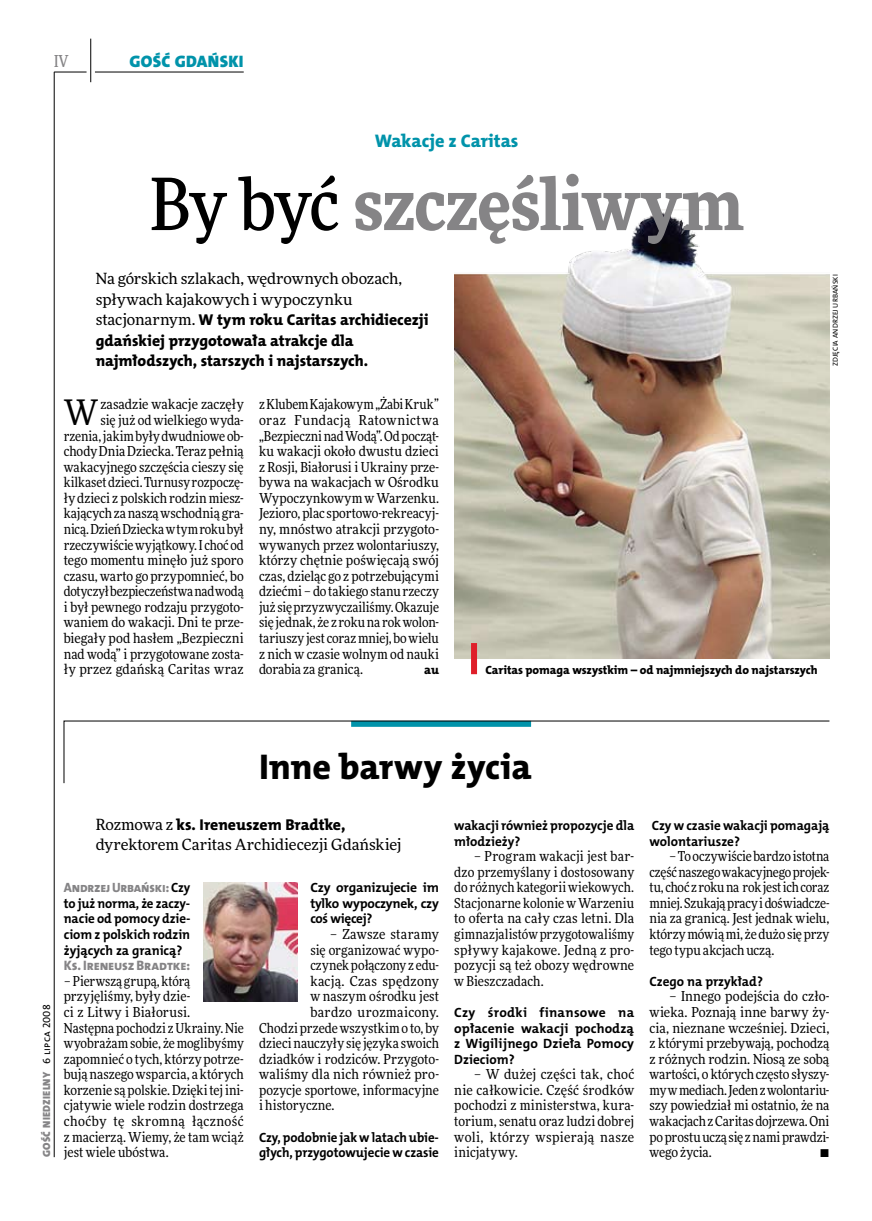
<style>
.page{position:relative;width:872px;height:1221px;background:#fff}
.page>*{position:absolute;margin:0;border:0;box-sizing:border-box;transform-origin:0 0}
.t1{font:900 72px "Freeday Narrow";letter-spacing:-.01em;color:#858486}
.t2{font:36px "The Mix HP8 Ex Bld";letter-spacing:.005em;color:#000}
.t3{font:35.25px "Freeday Narrow News";color:#000}
.t4{font:18.3px "The Mix HP8 Ex Bld";letter-spacing:-.025em;color:#0093aa}
.t5{font:16.65px "The Mix HP9 Blk";letter-spacing:.02em;color:#0093aa}
.t6{font:500 16.5px "Freeday Narrow";color:#858486;scale:.9 1}
.t7{font:15.75px/20.4px "The Mix HP8 Ex Bld";letter-spacing:-.005em;color:#000}
.t8{font:15.45px/20.4px "Freeday News";letter-spacing:-.005em;color:#000}
.t9{font:13.8px/15.6px "Freeday Narrow News";color:#000;text-align:justify}
.t10{font:13.8px "The Mix HP8 Ex Bld";letter-spacing:-.01em;color:#858486}
.t11{font:13.8px "Freeday Narrow News";letter-spacing:.02em;color:#000}
.t12{font:13.8px "Freeday Narrow News";letter-spacing:.03em;color:#000}
.t13{font:13.8px "Freeday Narrow News";letter-spacing:.025em;color:#000}
.t14{font:13.5px/15.6px "The Mix HP7 Bld";letter-spacing:-.005em;color:#000;text-align:justify}
.t15{font:13.5px/15.6px "The Mix HP7 Bld";letter-spacing:-.005em;color:#000;text-align:justify;scale:.96 1}
.t16{font:13.5px "The Mix HP8 Ex Bld";letter-spacing:-.015em;color:#858486;scale:.95 1}
.t17{font:12.45px "The Mix HP8 Ex Bld";color:#000}
.t18{font:12px "The Mix HP8 Ex Bld";letter-spacing:-.01em;color:#000}
.t19{font:10.5px "The Mix HP9 Blk";letter-spacing:.025em;color:#858486}
.t20{font:7.2px "The Mix HP5 Plain";letter-spacing:.02em;color:#000}
.s1{font-weight:500;color:#000}
.s2{font-family:"Freeday News";font-size:15.45px}
.s3{font-family:"The Mix HP5 Plain";color:#000}
.s4{font-family:"The Mix HP7 Bld";color:#000}
</style>
<div class="page">
<hr style="left:54px;top:72px;width:1px;height:1085px;background:#000">
<hr style="left:90px;top:39px;width:1px;height:43px;background:#000">
<hr style="left:54px;top:72px;width:33px;height:1px;background:#000">
<hr style="left:95px;top:72px;width:149px;height:1px;background:#000">
<img style="left:454px;top:212px;width:375px;height:446px">
<div style="left:471px;top:643px;width:6px;height:31px;background:#df1f2a"></div>
<svg style="left:64px;top:720px;width:766px;height:63px"></svg>
<img style="left:203px;top:882px;width:94px;height:119px">
<p class="t6" style="left:54px;top:50px;width:17px">IV</p>
<p class="t5" style="left:129px;top:50px;width:116px">GOŚĆ GDAŃSKI</p>
<h3 class="t4" style="left:375px;top:129px;width:145px">Wakacje z Caritas</h3>
<h1 class="t1" style="left:150px;top:157px;width:595px"><span class="s1">By być</span> szczęśliwym</h1>
<p class="t8" style="left:96px;top:268px;width:308px">Na górskich szlakach, wędrownych obozach, spływach kajakowych i wypoczynku</p>
<p class="t7" style="left:96px;top:310px;width:334px"><span class="s2">stacjonarnym.</span> W tym roku Caritas archidiecezji gdańskiej przygotowała atrakcje dla najmłodszych, starszych i najstarszych.</p>
<p class="t9" style="left:64px;top:396px;width:182px;text-align:right">zasadzie wakacje zaczęły<br>się już od wielkiego wyda&shy;rzenia, jakim były dwudniowe ob&shy;chody Dnia Dziecka. Teraz pełnią wakacyjnego szczęścia cieszy się kilkaset dzieci. Turnusy rozpoczę&shy;ły dzieci z polskich rodzin miesz&shy;kających za naszą wschodnią gra&shy;nicą. Dzień Dziecka wtym roku był rzeczywiście wyjątkowy. I choć od tego momentu minęło już sporo czasu, warto go przypomnieć, bo dotyczył bezpieczeństwa nad wodą i był pewnego rodzaju przygoto&shy;waniem do wakacji. Dni te prze&shy;biegały pod hasłem „Bezpieczni nad wodą” i przygotowane zosta&shy;ły przez gdańską Caritas wraz</p>
<p class="t9" style="left:259px;top:396px;width:182px">zKlubem Kajakowym „Żabi Kruk” oraz Fundacją Ratownictwa „Bezpieczni nad Wodą”. Od począt&shy;ku wakacji około dwustu dzieci z Rosji, Białorusi i Ukrainy prze&shy;bywa na wakacjach w Ośrodku Wypoczynkowym w Warzenku.<br>Jezioro, plac sportowo-rekreacyj&shy;ny, mnóstwo atrakcji przygoto&shy;wywanych przez wolontariuszy, którzy chętnie poświęcają swój czas, dzieląc go z potrzebującymi dziećmi – do takiego stanu rzeczy już się przyzwyczailiśmy. Okazuje się jednak, że z roku na rok wolon&shy;tariuszy jest coraz mniej, bo wielu z nich w czasie wolnym od nauki dorabia za granicą.</p>
<h3 class="t3" style="left:64px;top:390px;width:36px">W</h3>
<p class="t17" style="left:424px;top:662px;width:16px">au</p>
<p class="t18" style="left:485px;top:662px;width:334px">Caritas pomaga wszystkim – od najmniejszych do najstarszych</p>
<p class="t20" style="left:830px;top:366px;width:93px;rotate:-90deg">Zdjęcia Andrzej Urbański</p>
<p class="t19" style="left:40px;top:1156px;width:154px;rotate:-90deg">GOŚĆ NIEDZIELNY <span class="s3">6 lipca 2008</span></p>
<h2 class="t2" style="left:259px;top:743px;width:274px">Inne barwy życia</h2>
<p class="t7" style="left:96px;top:814px;width:251px"><span class="s2">Rozmowa z</span> ks. Ireneuszem Bradtke,</p>
<p class="t8" style="left:96px;top:834px;width:307px">dyrektorem Caritas Archidiecezji Gdańskiej</p>
<p class="t16" style="left:64px;top:879px;width:135px">Andrzej Urbański: <span class="s4">Czy</span></p>
<p class="t15" style="left:64px;top:895px;width:133px">to już norma, że zaczy&shy;nacie od pomocy dzie&shy;ciom z polskich rodzin żyjących za granicą?</p>
<p class="t10" style="left:64px;top:956px;width:128px">Ks. Ireneusz Bradtke:</p>
<p class="t9" style="left:64px;top:972px;width:182px;text-align:left">– Pierwszą grupą, którą przyjęliśmy, były dzie-<br>ci z Litwy i Białorusi.<br>Następna pochodzi zUkrainy. Nie wyobrażam sobie, że moglibyśmy zapomnieć o tych, którzy potrze&shy;bują naszego wsparcia, a których korzenie są polskie. Dzięki tej ini&shy;cjatywie wiele rodzin dostrzega choćby tę skromną łączność z macierzą. Wiemy, że tam wciąż jest wiele ubóstwa.</p>
<p class="t14" style="left:310px;top:880px;width:130px">Czy organizujecie im tylko wypoczynek, czy coś więcej?</p>
<p class="t13" style="left:330px;top:925px;width:111px">– Zawsze staramy</p>
<p class="t9" style="left:310px;top:941px;width:130px">się organizować wypo-</p>
<p class="t9" style="left:310px;top:957px;width:130px">czynek połączony z edu-</p>
<p class="t11" style="left:310px;top:972px;width:130px">kacją. Czas spędzony</p>
<p class="t9" style="left:310px;top:988px;width:130px">w naszym ośrodku jest</p>
<p class="t12" style="left:310px;top:1003px;width:130px">bardzo urozmaicony.</p>
<p class="t9" style="left:259px;top:1019px;width:182px">Chodzi przede wszystkim o to, by</p>
<p class="t9" style="left:259px;top:1035px;width:181px">dzieci nauczyły się języka swoich</p>
<p class="t9" style="left:259px;top:1050px;width:181px">dziadków i rodziców. Przygoto-</p>
<p class="t9" style="left:259px;top:1066px;width:181px">waliśmy dla nich również pro-</p>
<p class="t9" style="left:259px;top:1081px;width:181px">pozycje sportowe, informacyjne</p>
<p class="t9" style="left:259px;top:1097px;width:77px">i historyczne.</p>
<p class="t15" style="left:259px;top:1129px;width:189px">Czy, podobnie jak w latach ubie&shy;głych, przygotowujecie w czasie</p>
<p class="t14" style="left:454px;top:817px;width:181px">wakacji również propozycje dla młodzieży?</p>
<p class="t9" style="left:454px;top:848px;width:182px;text-indent:20px">– Program wakacji jest bar&shy;dzo przemyślany i dostosowany do różnych kategorii wiekowych.<br>Stacjonarne kolonie wWarzeniu to oferta na cały czas letni. Dla gimnazjalistów przygotowaliśmy spływy kajakowe. Jedną z pro&shy;pozycji są też obozy wędrowne w Bieszczadach.</p>
<p class="t14" style="left:454px;top:1004px;width:181px">Czy środki finansowe na opłacenie wakacji pochodzą z Wigilijnego Dzieła Pomocy Dzieciom?</p>
<p class="t9" style="left:454px;top:1066px;width:181px;text-indent:20px">– W dużej części tak, choć nie całkowicie. Część środków pochodzi z ministerstwa, kura&shy;torium, senatu oraz ludzi dobrej woli, którzy wspierają nasze inicjatywy.</p>
<p class="t14" style="left:649px;top:817px;width:181px">Czy w czasie wakacji pomagają wolontariusze?</p>
<p class="t9" style="left:649px;top:848px;width:182px;text-indent:20px">– To oczywiście bardzo istotna część naszego wakacyjnego projek&shy;tu, choć z roku na rok jest ich coraz mniej. Szukają pracy idoświadcze&shy;nia za granicą. Jest jednak wielu, którzy mówią mi, że dużo się przy tego typu akcjach uczą.</p>
<p class="t14" style="left:649px;top:973px;width:115px">Czego na przykład?</p>
<p class="t9" style="left:649px;top:988px;width:181px;text-indent:20px">– Innego podejścia do czło&shy;wieka. Poznają inne barwy ży&shy;cia, nieznane wcześniej. Dzieci, z którymi przebywają, pochodzą z różnych rodzin. Niosą ze sobą wartości, o których często słyszy&shy;my wmediach. Jeden zwolontariu&shy;szy powiedział mi ostatnio, że na wakacjach zCaritas dojrzewa. Oni po prostu uczą się znami prawdzi&shy;wego życia.</p>
<p class="t9" style="left:819px;top:1144px;width:11px">•</p>
</div>
